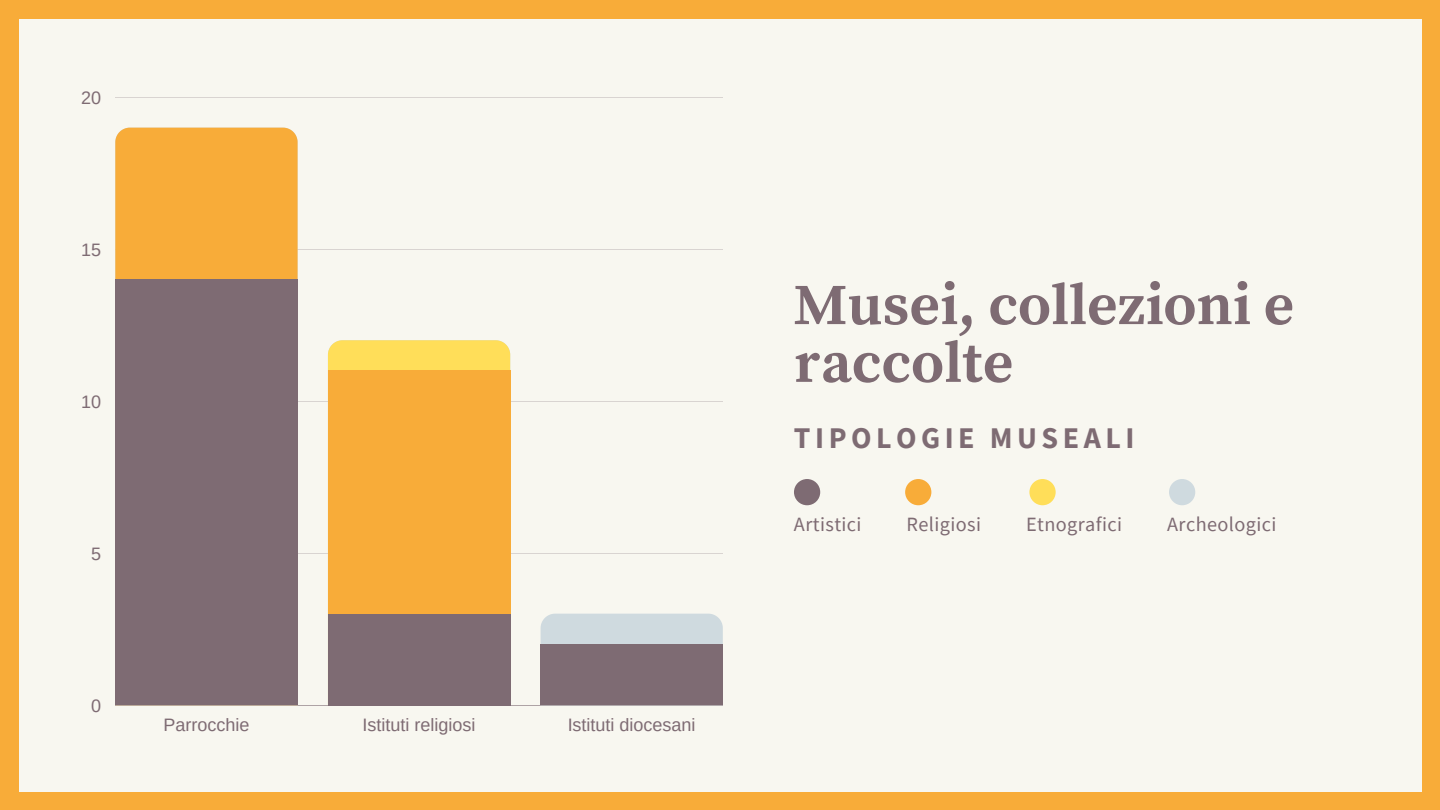
<style>
.page{position:relative;width:1440px;height:810px;background:#f8ac39}
.page>*{position:absolute;margin:0;border:0;box-sizing:border-box;transform-origin:0 0}
.t1{font:700 58.2px/57.8px "Source Serif Pro";color:#7e6b73}
.t2{font:700 30px "Source Sans Pro";letter-spacing:.15em;color:#7e6b73}
.t3{font:20.2px "Source Sans Pro";letter-spacing:.02em;color:#7e6b73}
.t4{font:18px "Arimo";color:#7e6b73}
</style>
<div class="page">
<div style="left:19px;top:19px;width:1402px;height:772px;background:#f8f7f0"></div>
<hr style="left:115px;top:97px;width:608px;height:1px;background:#7e6b73">
<hr style="left:115px;top:249px;width:608px;height:1px;background:#7e6b73">
<hr style="left:115px;top:401px;width:608px;height:1px;background:#7e6b73">
<hr style="left:115px;top:553px;width:608px;height:1px;background:#7e6b73">
<hr style="left:115px;top:705px;width:608px;height:1px;background:#7e6b73">
<div style="left:541px;top:614px;width:182px;height:30px;background:#cfdadf"></div>
<svg style="left:328px;top:340px;width:182px;height:31px;background:#fedc5b"></svg>
<div style="left:115px;top:128px;width:183px;height:152px;background:#f8ac39"></div>
<div style="left:328px;top:371px;width:182px;height:334px;background:#f8ac39"></div>
<div style="left:115px;top:280px;width:183px;height:425px;background:#7e6b73"></div>
<div style="left:328px;top:614px;width:182px;height:91px;background:#7e6b73"></div>
<div style="left:541px;top:644px;width:182px;height:61px;background:#7e6b73"></div>
<div style="left:794px;top:479px;width:26px;height:26px;background:#7e6b73;border-radius:50%"></div>
<div style="left:905px;top:479px;width:26px;height:26px;background:#f8ac39;border-radius:50%"></div>
<div style="left:1029px;top:479px;width:27px;height:26px;background:#ffde59;border-radius:50%"></div>
<div style="left:1169px;top:479px;width:26px;height:26px;background:#cfdadf;border-radius:50%"></div>
<p class="t4" style="left:81px;top:88px;width:22px">20</p>
<p class="t4" style="left:81px;top:240px;width:22px">15</p>
<p class="t4" style="left:81px;top:391px;width:22px">10</p>
<p class="t4" style="left:91px;top:543px;width:12px">5</p>
<p class="t4" style="left:91px;top:695px;width:12px">0</p>
<p class="t4" style="left:163px;top:715px;width:88px">Parrocchie</p>
<p class="t4" style="left:363px;top:715px;width:114px">Istituti religiosi</p>
<p class="t4" style="left:568px;top:715px;width:129px">Istituti diocesani</p>
<h1 class="t1" style="left:794px;top:278px;width:502px">Musei, collezioni e raccolte</h1>
<h2 class="t2" style="left:794px;top:418px;width:342px">TIPOLOGIE MUSEALI</h2>
<p class="t3" style="left:794px;top:511px;width:69px">Artistici</p>
<p class="t3" style="left:907px;top:511px;width:76px">Religiosi</p>
<p class="t3" style="left:1026px;top:511px;width:98px">Etnografici</p>
<p class="t3" style="left:1167px;top:511px;width:111px">Archeologici</p>
</div>
